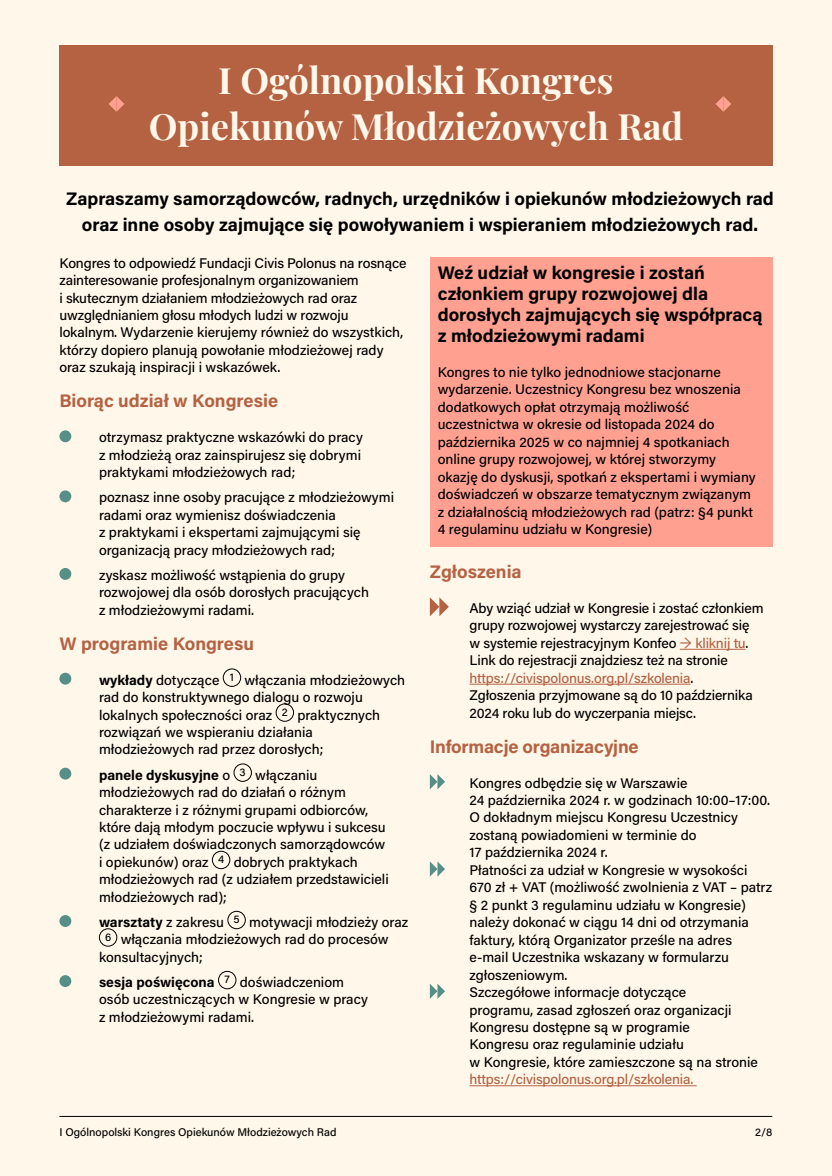
<style>
.page{position:relative;width:832px;height:1176px;background:#fff}
.page>*{position:absolute;margin:0;border:0;box-sizing:border-box;transform-origin:0 0}
.t1{font:700 36.3px/46px "Playfair Display";color:#fff7ea;text-align:center}
.t2{font:700 18.15px/20.9px "Acumin Pro";color:#000;text-align:center}
.t3{font:700 18.15px "Acumin Pro";letter-spacing:-.005em;color:#b46242}
.t4{font:500 13.95px/17.5px "Acumin Pro";color:#000}
.t5{font:500 13.95px "Acumin Pro";letter-spacing:-.01em;color:#b46242}
.t6{font:500 11.18px "Acumin Pro";color:#000}
.s1{font-weight:700}
.s2{color:#b46242}
</style>
<div class="page">
<div style="left:0;top:0;width:831px;height:1176px;background:#fff7ea"></div>
<div style="left:429px;top:257px;width:343px;height:290px;background:#ffa091"></div>
<div style="left:59px;top:430px;width:12px;height:12px;background:#578e86;border-radius:50%"></div>
<div style="left:59px;top:490px;width:12px;height:12px;background:#578e86;border-radius:50%"></div>
<div style="left:59px;top:568px;width:12px;height:12px;background:#578e86;border-radius:50%"></div>
<div style="left:59px;top:672px;width:12px;height:12px;background:#578e86;border-radius:50%"></div>
<div style="left:223px;top:668px;width:18px;height:18px;border:1px solid #000;border-radius:50%"></div>
<div style="left:276px;top:703px;width:18px;height:18px;border:1px solid #000;border-radius:50%"></div>
<div style="left:59px;top:767px;width:12px;height:12px;background:#578e86;border-radius:50%"></div>
<div style="left:233px;top:763px;width:19px;height:18px;border:1px solid #000;border-radius:50%"></div>
<div style="left:212px;top:851px;width:18px;height:18px;border:1px solid #000;border-radius:50%"></div>
<div style="left:59px;top:915px;width:12px;height:12px;background:#578e86;border-radius:50%"></div>
<div style="left:227px;top:911px;width:18px;height:18px;border:1px solid #000;border-radius:50%"></div>
<div style="left:99px;top:928px;width:18px;height:18px;border:1px solid #000;border-radius:50%"></div>
<div style="left:59px;top:975px;width:12px;height:12px;background:#578e86;border-radius:50%"></div>
<div style="left:218px;top:971px;width:18px;height:18px;border:1px solid #000;border-radius:50%"></div>
<hr style="left:679px;top:649px;width:66px;height:1px;background:#b46242">
<hr style="left:469px;top:684px;width:221px;height:1px;background:#b46242">
<hr style="left:469px;top:1085px;width:227px;height:1px;background:#b46242">
<svg style="left:429px;top:597px;width:19px;height:19px"></svg>
<svg style="left:429px;top:774px;width:16px;height:15px"></svg>
<svg style="left:429px;top:861px;width:16px;height:15px"></svg>
<svg style="left:429px;top:984px;width:16px;height:14px"></svg>
<hr style="left:59px;top:1116px;width:713px;height:1px;background:#000">
<div style="left:59px;top:46px;width:713px;height:120px;background:#b46242"></div>
<svg style="left:109px;top:96px;width:15px;height:16px"></svg>
<svg style="left:716px;top:96px;width:15px;height:16px"></svg>
<h1 class="t1" style="left:149px;top:54px;width:536px">I Ogólnopolski Kongres<br>Opiekunów Młodzieżowych Rad</h1>
<h2 class="t2" style="left:66px;top:186px;width:709px;line-height:25.1px">Zapraszamy samorządowców, radnych, urzędników i opiekunów młodzieżowych rad oraz inne osoby zajmujące się powoływaniem i wspieraniem młodzieżowych rad.</h2>
<p class="t4" style="left:59px;top:253px;width:348px">Kongres to odpowiedź Fundacji Civis Polonus na rosnące zainteresowanie profesjonalnym organizowaniem<br>i skutecznym działaniem młodzieżowych rad oraz uwzględnianiem głosu młodych ludzi w rozwoju lokalnym. Wydarzenie kierujemy również do wszystkich, którzy dopiero planują powołanie młodzieżowej rady oraz szukają inspiracji i wskazówek.</p>
<h2 class="t3" style="left:59px;top:388px;width:220px">Biorąc udział w Kongresie</h2>
<p class="t4" style="left:99px;top:428px;width:265px;text-align:justify">otrzymasz praktyczne wskazówki do pracy z młodzieżą oraz zainspirujesz się dobrymi praktykami młodzieżowych rad;</p>
<p class="t4" style="left:99px;top:488px;width:296px">poznasz inne osoby pracujące z młodzieżowymi radami oraz wymienisz doświadczenia<br>z praktykami i ekspertami zajmującymi się organizacją pracy młodzieżowych rad;</p>
<p class="t4" style="left:99px;top:565px;width:271px">zyskasz możliwość wstąpienia do grupy rozwojowej dla osób dorosłych pracujących z młodzieżowymi radami.</p>
<h2 class="t3" style="left:59px;top:630px;width:196px">W programie Kongresu</h2>
<p class="t4" style="left:99px;top:670px;width:307px"><span class="s1">wykłady</span> dotyczące <sup>1</sup> włączania młodzieżowych rad do konstruktywnego dialogu o rozwoju lokalnych społeczności oraz <sup>2</sup> praktycznych rozwiązań we wspieraniu działania młodzieżowych rad przez dorosłych;</p>
<p class="t4" style="left:99px;top:765px;width:291px"><span class="s1">panele dyskusyjne</span> o <sup>3</sup> włączaniu młodzieżowych rad do działań o różnym charakterze i z różnymi grupami odbiorców, które dają młodym poczucie wpływu i sukcesu (z udziałem doświadczonych samorządowców i opiekunów) oraz <sup>4</sup> dobrych praktykach młodzieżowych rad (z udziałem przedstawicieli młodzieżowych rad);</p>
<p class="t4" style="left:99px;top:912px;width:310px"><span class="s1">warsztaty</span> z zakresu <sup>5</sup> motywacji młodzieży oraz</p>
<p class="t4" style="left:105px;top:930px;width:285px"><sup>6</sup> włączania młodzieżowych rad do procesów</p>
<p class="t4" style="left:99px;top:947px;width:105px">konsultacyjnych;</p>
<p class="t4" style="left:99px;top:972px;width:270px"><span class="s1">sesja poświęcona</span> <sup>7</sup> doświadczeniom osób uczestniczących w Kongresie w pracy z młodzieżowymi radami.</p>
<h2 class="t2" style="left:437px;top:261px;width:326px;text-align:left">Weź udział w kongresie i zostań członkiem grupy rozwojowej dla dorosłych zajmujących się współpracą z młodzieżowymi radami</h2>
<p class="t4" style="left:437px;top:363px;width:319px">Kongres to nie tylko jednodniowe stacjonarne wydarzenie. Uczestnicy Kongresu bez wnoszenia dodatkowych opłat otrzymają możliwość uczestnictwa w okresie od listopada 2024 do października 2025 w co najmniej 4 spotkaniach online grupy rozwojowej, w której stworzymy okazję do dyskusji, spotkań z ekspertami i wymiany doświadczeń w obszarze tematycznym związanym z działalnością młodzieżowych rad (patrz: §4 punkt 4 regulaminu udziału w Kongresie)</p>
<h2 class="t3" style="left:429px;top:559px;width:93px">Zgłoszenia</h2>
<p class="t4" style="left:469px;top:599px;width:295px">Aby wziąć udział w Kongresie i zostać członkiem grupy rozwojowej wystarczy zarejestrować się w systemie rejestracyjnym Konfeo <span class="s2">→ kliknij tu</span>.<br>Link do rejestracji znajdziesz też na stronie <span class="s2">https://civispolonus.org.pl/szkolenia</span>.<br>Zgłoszenia przyjmowane są do 10 października 2024 roku lub do wyczerpania miejsc.</p>
<h2 class="t3" style="left:429px;top:733px;width:210px">Informacje organizacyjne</h2>
<p class="t4" style="left:469px;top:773px;width:304px">Kongres odbędzie się w Warszawie<br>24 października 2024 r. w godzinach 10:00–17:00.<br>O dokładnym miejscu Kongresu Uczestnicy zostaną powiadomieni w terminie do<br>17 października 2024 r.<br>Płatności za udział w Kongresie w wysokości 670 zł + VAT (możliwość zwolnienia z VAT – patrz § 2 punkt 3 regulaminu udziału w Kongresie) należy dokonać w ciągu 14 dni od otrzymania faktury, którą Organizator prześle na adres e-mail Uczestnika wskazany w formularzu zgłoszeniowym.<br>Szczegółowe informacje dotyczące<br>programu, zasad zgłoszeń oraz organizacji Kongresu dostępne są w programie<br>Kongresu oraz regulaminie udziału<br>w Kongresie, które zamieszczone są na stronie</p>
<p class="t5" style="left:469px;top:1069px;width:225px">https://civispolonus.org.pl/szkolenia.</p>
<p class="t6" style="left:59px;top:1124px;width:278px">I Ogólnopolski Kongres Opiekunów Młodzieżowych Rad</p>
<p class="t6" style="left:754px;top:1124px;width:19px">2/8</p>
</div>
